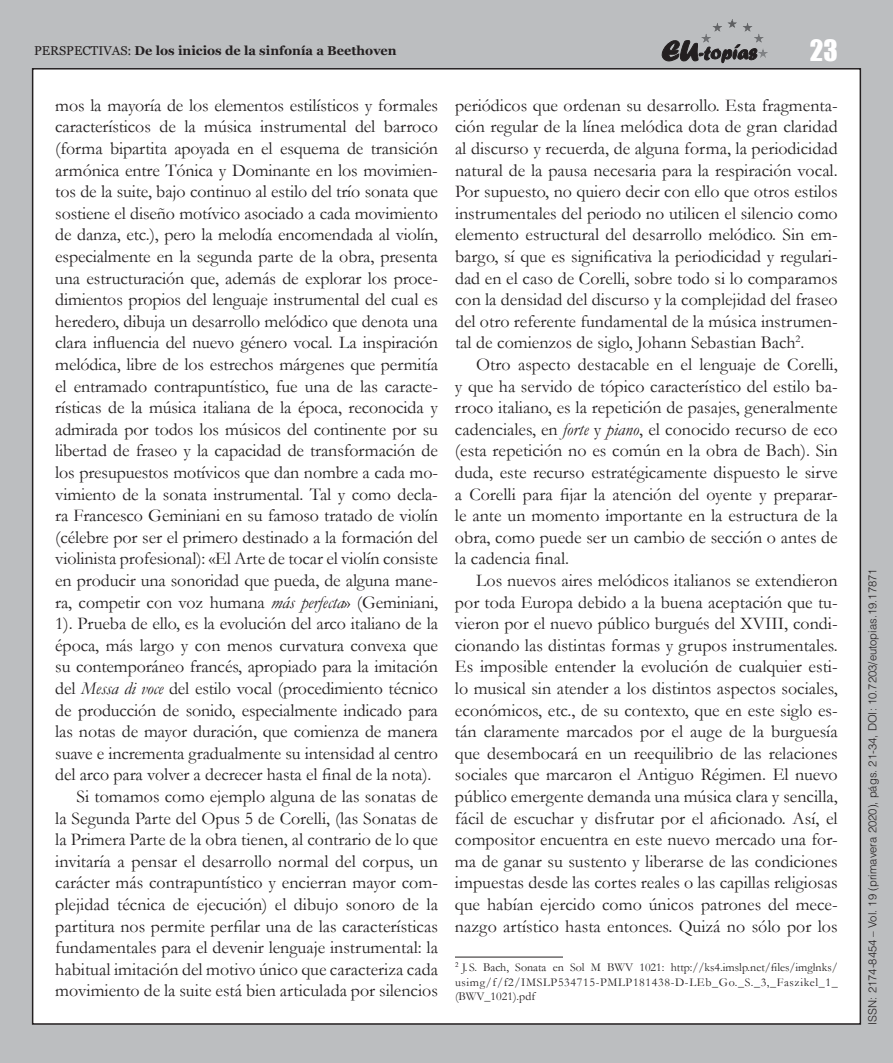
<style>
.page{position:relative;width:893px;height:1063px;background:#bcbec0}
.page>*{position:absolute;margin:0;border:0;box-sizing:border-box;transform-origin:0 0}
.t1{font:27px "Impact";color:#fff}
.t2{font:18px/21.6px "Garamond";letter-spacing:-.01em;color:#231f20;text-align:justify}
.t3{font:700 12.75px "Georgia";color:#231f20}
.t4{font:12px/14.4px "Garamond";letter-spacing:.055em;color:#231f20;text-align:justify}
.t5{font:300 11.25px "Helvetica";color:#231f20}
.s1{font-weight:400}
.s2{font-style:italic}
</style>
<div class="page">
<div style="left:33px;top:69px;width:827px;height:955px;background:#fff"></div>
<svg style="left:662px;top:40px;width:94px;height:23px"></svg>
<hr style="left:701px;top:19px;width:67px;height:1px;background:#595a5c">
<hr style="left:701px;top:20px;width:67px;height:1px;background:#5a5b5d">
<hr style="left:701px;top:21px;width:67px;height:1px;background:#5b5c5e">
<hr style="left:701px;top:22px;width:67px;height:1px;background:#5c5d60">
<hr style="left:701px;top:23px;width:67px;height:1px;background:#5d5e61">
<hr style="left:701px;top:24px;width:67px;height:1px;background:#5f6062">
<hr style="left:701px;top:25px;width:67px;height:1px;background:#606163">
<hr style="left:701px;top:26px;width:67px;height:1px;background:#616365">
<hr style="left:701px;top:27px;width:67px;height:1px;background:#626366">
<hr style="left:701px;top:28px;width:67px;height:1px;background:#646568">
<hr style="left:701px;top:29px;width:67px;height:1px;background:#656668">
<hr style="left:701px;top:30px;width:67px;height:1px;background:#656769">
<hr style="left:701px;top:31px;width:67px;height:1px;background:#67696b">
<hr style="left:701px;top:32px;width:67px;height:1px;background:#68696c">
<hr style="left:701px;top:33px;width:67px;height:1px;background:#6a6b6d">
<hr style="left:701px;top:34px;width:67px;height:1px;background:#6a6c6e">
<hr style="left:701px;top:35px;width:67px;height:1px;background:#6c6d70">
<hr style="left:701px;top:36px;width:67px;height:1px;background:#6d6e71">
<hr style="left:701px;top:37px;width:67px;height:1px;background:#6e7072">
<hr style="left:701px;top:38px;width:67px;height:1px;background:#6f7173">
<hr style="left:701px;top:39px;width:67px;height:1px;background:#717275">
<hr style="left:701px;top:40px;width:67px;height:1px;background:#717376">
<hr style="left:701px;top:41px;width:67px;height:1px;background:#727476">
<hr style="left:701px;top:42px;width:67px;height:1px;background:#747578">
<hr style="left:701px;top:43px;width:67px;height:1px;background:#757679">
<hr style="left:701px;top:44px;width:67px;height:1px;background:#76787a">
<hr style="left:701px;top:45px;width:67px;height:1px;background:#77787b">
<hr style="left:701px;top:46px;width:67px;height:1px;background:#787a7c">
<hr style="left:701px;top:47px;width:67px;height:1px;background:#797b7d">
<hr style="left:701px;top:48px;width:67px;height:1px;background:#7b7c7f">
<hr style="left:701px;top:49px;width:67px;height:1px;background:#7b7d80">
<hr style="left:701px;top:50px;width:67px;height:1px;background:#7c7e81">
<hr style="left:701px;top:51px;width:67px;height:1px;background:#7d7f82">
<hr style="left:701px;top:52px;width:67px;height:1px;background:#7e8083">
<hr style="left:701px;top:53px;width:67px;height:1px;background:#808284">
<hr style="left:701px;top:54px;width:67px;height:1px;background:#818285">
<hr style="left:701px;top:55px;width:67px;height:1px;background:#828486">
<hr style="left:701px;top:56px;width:67px;height:1px;background:#838587">
<hr style="left:701px;top:57px;width:67px;height:1px;background:#848689">
<hr style="left:455px;top:957px;width:108px;height:1px;background:#231f20">
<p class="t3" style="left:34px;top:41px;width:364px"><span class="s1">PERSPECTIVAS:</span> De los inicios de la sinfonía a Beethoven</p>
<p class="t2" style="left:55px;top:94px;width:384px">mos la mayoría de los elementos estilísticos y formales</p>
<p class="t2" style="left:55px;top:116px;width:384px">característicos de la música instrumental del barroco</p>
<p class="t2" style="left:55px;top:137px;width:384px">(forma bipartita apoyada en el esquema de transición</p>
<p class="t2" style="left:55px;top:159px;width:384px">armónica entre Tónica y Dominante en los movimien-</p>
<p class="t2" style="left:55px;top:180px;width:384px">tos de la suite, bajo continuo al estilo del trío sonata que</p>
<p class="t2" style="left:55px;top:202px;width:384px">sostiene el diseño motívico asociado a cada movimiento</p>
<p class="t2" style="left:55px;top:224px;width:384px">de danza, etc.), pero la melodía encomendada al violín,</p>
<p class="t2" style="left:55px;top:245px;width:384px">especialmente en la segunda parte de la obra, presenta</p>
<p class="t2" style="left:55px;top:267px;width:384px">una estructuración que, además de explorar los proce-</p>
<p class="t2" style="left:55px;top:288px;width:384px">dimientos propios del lenguaje instrumental del cual es</p>
<p class="t2" style="left:55px;top:310px;width:384px">heredero, dibuja un desarrollo melódico que denota una</p>
<p class="t2" style="left:55px;top:332px;width:384px">clara influencia del nuevo género vocal. La inspiración</p>
<p class="t2" style="left:55px;top:353px;width:384px">melódica, libre de los estrechos márgenes que permitía</p>
<p class="t2" style="left:55px;top:375px;width:384px">el entramado contrapuntístico, fue una de las caracte-</p>
<p class="t2" style="left:55px;top:396px;width:384px">rísticas de la música italiana de la época, reconocida y</p>
<p class="t2" style="left:55px;top:418px;width:384px">admirada por todos los músicos del continente por su</p>
<p class="t2" style="left:55px;top:440px;width:384px">libertad de fraseo y la capacidad de transformación de</p>
<p class="t2" style="left:55px;top:461px;width:384px">los presupuestos motívicos que dan nombre a cada mo-</p>
<p class="t2" style="left:55px;top:483px;width:384px">vimiento de la sonata instrumental. Tal y como decla-</p>
<p class="t2" style="left:55px;top:504px;width:384px">ra Francesco Geminiani en su famoso tratado de violín</p>
<p class="t2" style="left:55px;top:526px;width:384px">(célebre por ser el primero destinado a la formación del</p>
<p class="t2" style="left:55px;top:548px;width:384px">violinista profesional): «El Arte de tocar el violín consiste</p>
<p class="t2" style="left:55px;top:569px;width:384px">en producir una sonoridad que pueda, de alguna mane-</p>
<p class="t2" style="left:55px;top:591px;width:384px">ra, competir con voz humana <span class="s2">más perfecta</span>» (Geminiani,</p>
<p class="t2" style="left:55px;top:612px;width:384px">1). Prueba de ello, es la evolución del arco italiano de la</p>
<p class="t2" style="left:55px;top:634px;width:384px">época, más largo y con menos curvatura convexa que</p>
<p class="t2" style="left:55px;top:656px;width:384px">su contemporáneo francés, apropiado para la imitación</p>
<p class="t2" style="left:55px;top:677px;width:384px">del <span class="s2">Messa di voce</span> del estilo vocal (procedimiento técnico</p>
<p class="t2" style="left:55px;top:699px;width:384px">de producción de sonido, especialmente indicado para</p>
<p class="t2" style="left:55px;top:720px;width:384px">las notas de mayor duración, que comienza de manera</p>
<p class="t2" style="left:55px;top:742px;width:384px">suave e incrementa gradualmente su intensidad al centro</p>
<p class="t2" style="left:55px;top:764px;width:378px">del arco para volver a decrecer hasta el final de la nota).</p>
<p class="t2" style="left:77px;top:785px;width:363px">Si tomamos como ejemplo alguna de las sonatas de</p>
<p class="t2" style="left:55px;top:807px;width:384px">la Segunda Parte del Opus 5 de Corelli, (las Sonatas de</p>
<p class="t2" style="left:55px;top:828px;width:384px">la Primera Parte de la obra tienen, al contrario de lo que</p>
<p class="t2" style="left:55px;top:850px;width:384px">invitaría a pensar el desarrollo normal del corpus, un</p>
<p class="t2" style="left:55px;top:872px;width:384px">carácter más contrapuntístico y encierran mayor com-</p>
<p class="t2" style="left:55px;top:893px;width:384px">plejidad técnica de ejecución) el dibujo sonoro de la</p>
<p class="t2" style="left:55px;top:915px;width:384px">partitura nos permite perfilar una de las características</p>
<p class="t2" style="left:55px;top:936px;width:384px">fundamentales para el devenir lenguaje instrumental: la</p>
<p class="t2" style="left:55px;top:958px;width:384px">habitual imitación del motivo único que caracteriza cada</p>
<p class="t2" style="left:55px;top:980px;width:384px">movimiento de la suite está bien articulada por silencios</p>
<h1 class="t1" style="left:810px;top:29px;width:29px">23</h1>
<p class="t2" style="left:455px;top:94px;width:384px">periódicos que ordenan su desarrollo. Esta fragmenta&shy;ción regular de la línea melódica dota de gran claridad al discurso y recuerda, de alguna forma, la periodicidad natural de la pausa necesaria para la respiración vocal.<br>Por supuesto, no quiero decir con ello que otros estilos instrumentales del periodo no utilicen el silencio como elemento estructural del desarrollo melódico. Sin em&shy;bargo, sí que es significativa la periodicidad y regulari&shy;dad en el caso de Corelli, sobre todo si lo comparamos con la densidad del discurso y la complejidad del fraseo del otro referente fundamental de la música instrumen&shy;tal de comienzos de siglo, Johann Sebastian Bach<sup>2</sup>.</p>
<p class="t2" style="left:455px;top:353px;width:384px;text-indent:21px">Otro aspecto destacable en el lenguaje de Corelli, y que ha servido de tópico característico del estilo ba&shy;rroco italiano, es la repetición de pasajes, generalmente cadenciales, en <span class="s2">forte</span> y <span class="s2">piano</span>, el conocido recurso de eco (esta repetición no es común en la obra de Bach). Sin duda, este recurso estratégicamente dispuesto le sirve a Corelli para fijar la atención del oyente y preparar&shy;le ante un momento importante en la estructura de la obra, como puede ser un cambio de sección o antes de la cadencia final.</p>
<p class="t2" style="left:455px;top:569px;width:384px;text-indent:21px">Los nuevos aires melódicos italianos se extendieron por toda Europa debido a la buena aceptación que tu&shy;vieron por el nuevo público burgués del XVIII, condi&shy;cionando las distintas formas y grupos instrumentales.<br>Es imposible entender la evolución de cualquier esti&shy;lo musical sin atender a los distintos aspectos sociales, económicos, etc., de su contexto, que en este siglo es&shy;tán claramente marcados por el auge de la burguesía que desembocará en un reequilibrio de las relaciones sociales que marcaron el Antiguo Régimen. El nuevo público emergente demanda una música clara y sencilla, fácil de escuchar y disfrutar por el aficionado. Así, el compositor encuentra en este nuevo mercado una for&shy;ma de ganar su sustento y liberarse de las condiciones impuestas desde las cortes reales o las capillas religiosas que habían ejercido como únicos patrones del mece&shy;nazgo artístico hasta entonces. Quizá no sólo por los</p>
<p class="t4" style="left:455px;top:960px;width:384px"><sup>2</sup> J. S. Bach, Sonata en Sol M BWV 1021: http://ks4.imslp.net/files/imglnks/ usimg/f/f2/IMSLP534715-PMLP181438-D-LEb_Go._S._3,_Faszikel_1_ (BWV_1021).pdf</p>
<p class="t5" style="left:865px;top:1025px;width:458px;rotate:-90deg">ISSN: 2174-8454 – Vol. 19 (primavera 2020), págs. 21-34, DOI: 10.7203/eutopias.19.17871</p>
</div>
